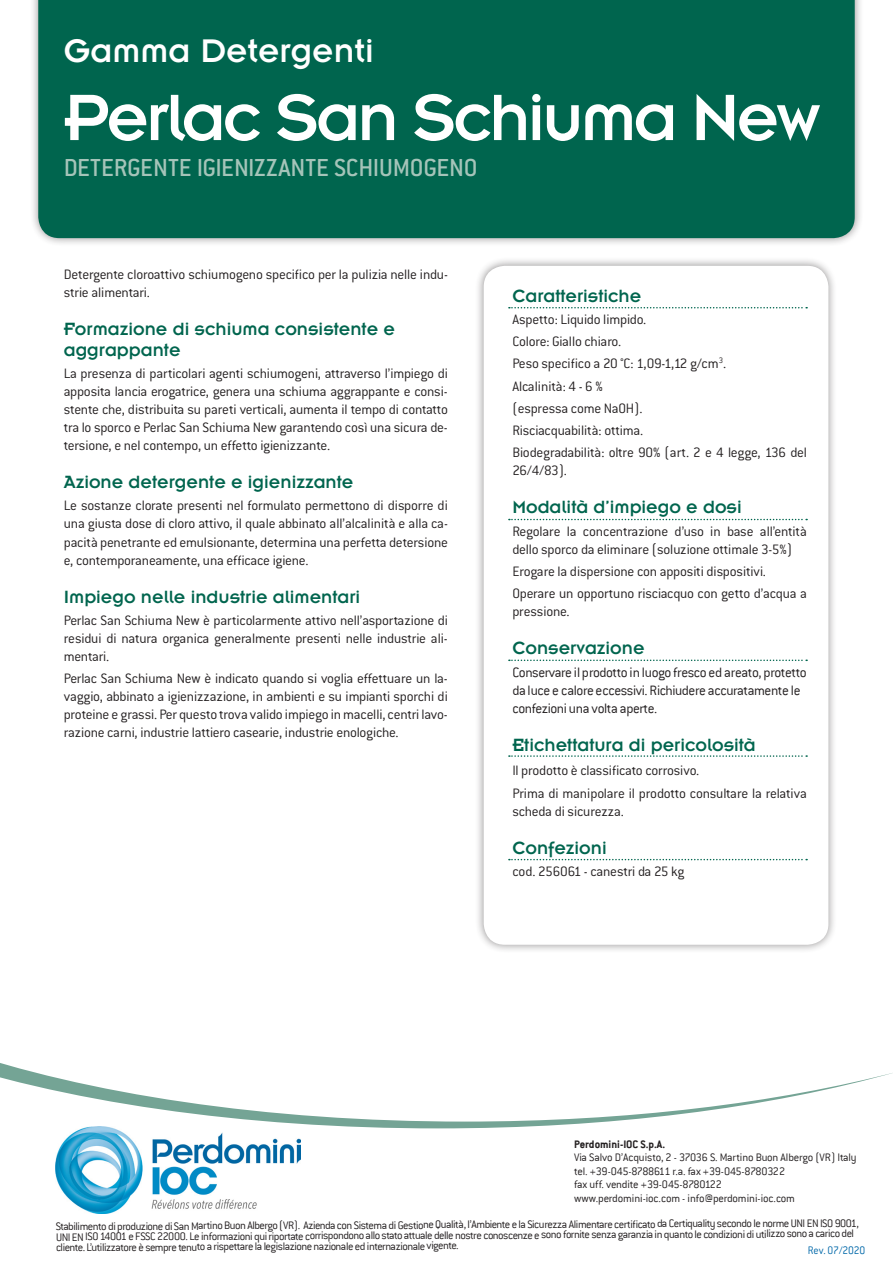
<style>
.page{position:relative;width:893px;height:1263px;background:#fff}
.page>*{position:absolute;margin:0;border:0;box-sizing:border-box;transform-origin:0 0}
._1_NOME_PRODOTTO{font:72px "Insignia";letter-spacing:-.04em;color:#fff}
._0{font:36px "Insignia";color:#fff}
._2_SOTTOTITOLO{font:500 27px "Conduit ITC";color:#a5c4b9}
._5_H4{font:19.5px/21px "Insignia A";color:#00654e}
._6_H4{font:19.5px "Insignia A";color:#00654e}
._4_testo{font:300 15px/18px "Conduit ITC";letter-spacing:-.015em;color:#231f20;text-align:justify}
._7_testo{font:300 15px/18px "Conduit ITC";letter-spacing:-.015em;color:#231f20}
._6_H4-2{font:300 15px/18px "Conduit ITC";letter-spacing:-.03em;color:#231f20}
.t1{font:300 12px/10.9px "Conduit ITC";letter-spacing:-.045em;color:#231f20}
.t2{font:300 12px/13.5px "Conduit ITC";letter-spacing:-.015em;color:#231f20}
.t3{font:700 12px "Conduit ITC";color:#231f20}
._8_REV{font:300 12px "Conduit ITC";letter-spacing:-.01em;color:#0068a9;scale:.95 1}
</style>
<div class="page">
<div style="left:29px;top:0;width:835px;height:247px;background:#231f20;opacity:.5"></div>
<div style="left:38px;top:0;width:817px;height:238px;background:#00654e"></div>
<svg style="left:0;top:1063px;width:892px;height:65px"></svg>
<svg style="left:32px;top:1125px;width:89px;height:89px"></svg>
<div style="left:475px;top:257px;width:363px;height:697px;background:#231f20;opacity:.5"></div>
<div style="left:484px;top:266px;width:344px;height:679px;background:#fff;border-radius:21px"></div>
<svg style="left:509px;top:307px;width:298px;height:1px"></svg>
<svg style="left:509px;top:519px;width:298px;height:1px"></svg>
<svg style="left:509px;top:659px;width:298px;height:2px"></svg>
<svg style="left:509px;top:755px;width:298px;height:2px"></svg>
<svg style="left:509px;top:859px;width:298px;height:1px"></svg>
<img style="left:56px;top:1126px;width:244px;height:87px">
<p class="_0" style="left:64px;top:32px;width:311px">Gamma Detergenti</p>
<p class="_1_NOME_PRODOTTO" style="left:64px;top:81px;width:758px">Perlac San Schiuma New</p>
<p class="_2_SOTTOTITOLO" style="left:64px;top:152px;width:415px">DETERGENTE IGIENIZZANTE SCHIUMOGENO</p>
<p class="_4_testo" style="left:64px;top:265px;width:386px">Detergente cloroattivo schiumogeno specifico per la pulizia nelle indu&shy;strie alimentari.</p>
<p class="_5_H4" style="left:64px;top:318px;width:333px">Formazione di schiuma consistente e aggrappante</p>
<p class="_4_testo" style="left:64px;top:365px;width:386px">La presenza di particolari agenti schiumogeni, attraverso l’impiego di apposita lancia erogatrice, genera una schiuma aggrappante e consi&shy;stente che, distribuita su pareti verticali, aumenta il tempo di contatto tra lo sporco e Perlac San Schiuma New garantendo così una sicura de&shy;tersione, e nel contempo, un effetto igienizzante.</p>
<p class="_5_H4" style="left:64px;top:472px;width:291px">Azione detergente e igienizzante</p>
<p class="_4_testo" style="left:64px;top:497px;width:386px">Le sostanze clorate presenti nel formulato permettono di disporre di una giusta dose di cloro attivo, il quale abbinato all’alcalinità e alla ca&shy;pacità penetrante ed emulsionante, determina una perfetta detersione e, contemporaneamente, una efficace igiene.</p>
<p class="_5_H4" style="left:64px;top:586px;width:298px">Impiego nelle industrie alimentari</p>
<p class="_4_testo" style="left:64px;top:611px;width:386px">Perlac San Schiuma New è particolarmente attivo nell’asportazione di residui di natura organica generalmente presenti nelle industrie ali&shy;mentari.</p>
<p class="_4_testo" style="left:64px;top:669px;width:386px">Perlac San Schiuma New è indicato quando si voglia effettuare un la&shy;vaggio, abbinato a igienizzazione, in ambienti e su impianti sporchi di proteine e grassi. Per questo trova valido impiego in macelli, centri lavo&shy;razione carni, industrie lattiero casearie, industrie enologiche.</p>
<p class="_6_H4" style="left:512px;top:286px;width:130px">Caratteristiche</p>
<p class="_7_testo" style="left:512px;top:310px;width:135px">Aspetto: Liquido limpido.</p>
<p class="_7_testo" style="left:512px;top:332px;width:110px">Colore: Giallo chiaro.</p>
<p class="_7_testo" style="left:512px;top:355px;width:215px">Peso specifico a 20 °C: 1,09-1,12 g/cm<sup>3</sup>.</p>
<p class="_7_testo" style="left:512px;top:377px;width:92px">Alcalinità: 4 - 6 %</p>
<p class="_7_testo" style="left:512px;top:399px;width:132px">(espressa come NaOH).</p>
<p class="_7_testo" style="left:512px;top:421px;width:132px">Risciacquabilità: ottima.</p>
<p class="_7_testo" style="left:512px;top:444px;width:296px">Biodegradabilità: oltre 90% (art. 2 e 4 legge, 136 del<br>26/4/83).</p>
<p class="_6_H4" style="left:512px;top:497px;width:231px">Modalità d’impiego e dosi</p>
<p class="_7_testo" style="left:512px;top:522px;width:296px">Regolare la concentrazione d’uso in base all’entità dello sporco da eliminare (soluzione ottimale 3-5%)</p>
<p class="_7_testo" style="left:512px;top:562px;width:255px">Erogare la dispersione con appositi dispositivi.</p>
<p class="_7_testo" style="left:512px;top:585px;width:296px">Operare un opportuno risciacquo con getto d’acqua a pressione.</p>
<p class="_6_H4" style="left:512px;top:638px;width:134px">Conservazione</p>
<p class="_6_H4-2" style="left:512px;top:663px;width:296px">Conservare il prodotto in luogo fresco ed areato, protetto da luce e calore eccessivi. Richiudere accuratamente le confezioni una volta aperte.</p>
<p class="_6_H4" style="left:512px;top:734px;width:245px">Etichettatura di pericolosità</p>
<p class="_7_testo" style="left:512px;top:762px;width:188px">Il prodotto è classificato corrosivo.</p>
<p class="_7_testo" style="left:512px;top:784px;width:296px">Prima di manipolare il prodotto consultare la relativa scheda di sicurezza.</p>
<p class="_6_H4" style="left:512px;top:837px;width:96px">Confezioni</p>
<p class="_7_testo" style="left:512px;top:862px;width:174px">cod. 256061 - canestri da 25 kg</p>
<p class="t3" style="left:574px;top:1137px;width:93px">Perdomini-IOC S.p.A.</p>
<p class="t2" style="left:574px;top:1151px;width:284px">Via Salvo D’Acquisto, 2 - 37036 S. Martino Buon Albergo (VR) Italy tel. +39-045-8788611 r.a. fax +39-045-8780322<br>fax uff. vendite +39-045-8780122<br>www.perdomini-ioc.com - info@perdomini-ioc.com</p>
<p class="t1" style="left:56px;top:1219px;width:804px">Stabilimento di produzione di San Martino Buon Albergo (VR). Azienda con Sistema di Gestione Qualità, l’Ambiente e la Sicurezza Alimentare certificato da Certiquality secondo le norme UNI EN ISO 9001,<br>UNI EN ISO 14001 e FSSC 22000. Le informazioni qui riportate corrispondono allo stato attuale delle nostre conoscenze e sono fornite senza garanzia in quanto le condizioni di utilizzo sono a carico del cliente. L’utilizzatore è sempre tenuto a rispettare la legislazione nazionale ed internazionale vigente.</p>
<p class="_8_REV" style="left:808px;top:1243px;width:62px">Rev. 07/2020</p>
</div>
